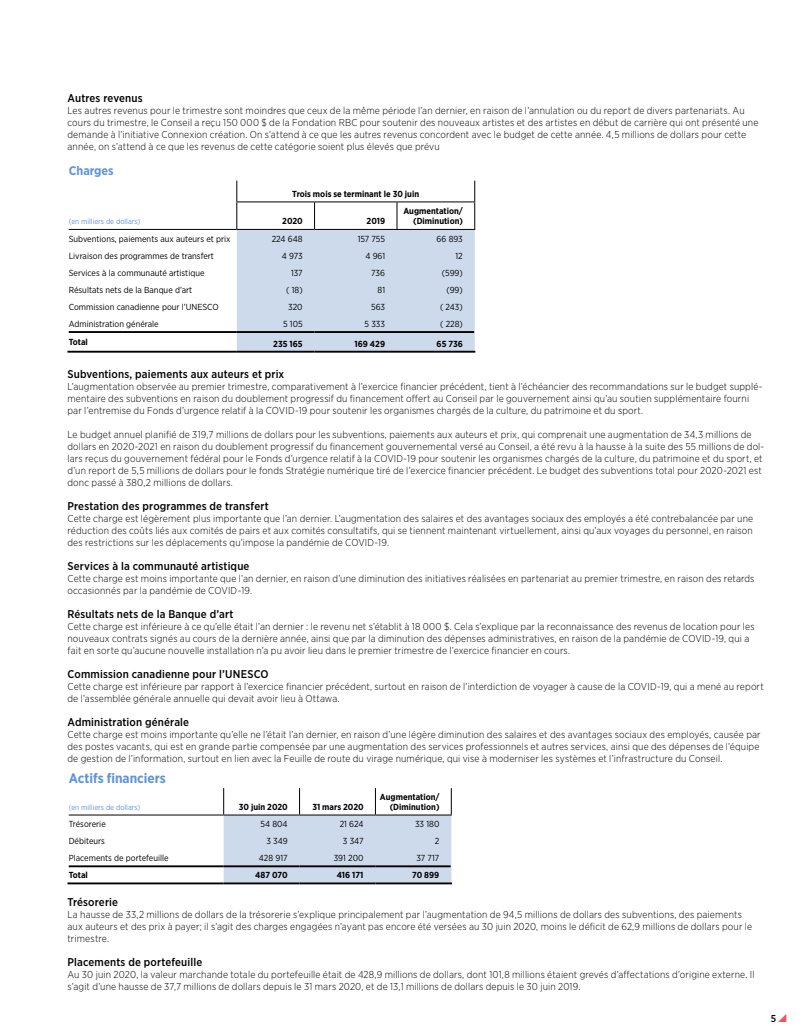
<style>
.page{position:relative;width:810px;height:1035px;background:#fff}
.page>*{position:absolute;margin:0;border:0;box-sizing:border-box;transform-origin:0 0}
.t1{font:700 13.75px "Gotham Narrow";color:#6094d8}
.t2{font:700 12.5px "Gotham Narrow";color:#6094d8}
.t3{font:500 11.25px "Gotham Narrow";letter-spacing:.015em;color:#000}
.t4{font:300 10px/12px "Gotham Narrow";letter-spacing:.015em;color:#000}
.t5{font:500 10px "Gotham Narrow";color:#000}
.t6{font:8.75px "Gotham Narrow";color:#000}
.t7{font:700 8.75px/10.5px "Gotham Narrow";color:#000;text-align:right}
.t8{font:7.5px "Gotham Narrow";color:#6094d8}
</style>
<div class="page">
<svg style="left:236px;top:181px;width:239px;height:170px"></svg>
<hr style="left:69px;top:229px;width:168px;height:1px;background:#000">
<hr style="left:237px;top:229px;width:78px;height:1px;background:#000">
<hr style="left:315px;top:229px;width:82px;height:1px;background:#000">
<hr style="left:397px;top:229px;width:78px;height:1px;background:#000">
<hr style="left:69px;top:331px;width:168px;height:2px;background:#000">
<hr style="left:237px;top:331px;width:78px;height:2px;background:#000">
<hr style="left:315px;top:331px;width:82px;height:2px;background:#000">
<hr style="left:397px;top:331px;width:77px;height:2px;background:#000">
<hr style="left:68px;top:351px;width:169px;height:2px;background:#000">
<hr style="left:237px;top:351px;width:78px;height:2px;background:#000">
<hr style="left:315px;top:351px;width:82px;height:2px;background:#000">
<hr style="left:397px;top:351px;width:78px;height:2px;background:#000">
<svg style="left:223px;top:788px;width:229px;height:94px"></svg>
<hr style="left:69px;top:815px;width:155px;height:1px;background:#000">
<hr style="left:224px;top:815px;width:76px;height:1px;background:#000">
<hr style="left:300px;top:815px;width:75px;height:1px;background:#000">
<hr style="left:375px;top:815px;width:77px;height:1px;background:#000">
<hr style="left:69px;top:865px;width:155px;height:2px;background:#000">
<hr style="left:224px;top:865px;width:76px;height:2px;background:#000">
<hr style="left:300px;top:865px;width:75px;height:2px;background:#000">
<hr style="left:375px;top:865px;width:76px;height:2px;background:#000">
<hr style="left:68px;top:882px;width:156px;height:2px;background:#000">
<hr style="left:224px;top:882px;width:76px;height:2px;background:#000">
<hr style="left:300px;top:882px;width:75px;height:2px;background:#000">
<hr style="left:375px;top:882px;width:77px;height:2px;background:#000">
<p class="t3" style="left:68px;top:91px;width:77px">Autres revenus</p>
<p class="t4" style="left:68px;top:104px;width:692px">Les autres revenus pour le trimestre sont moindres que ceux de la même période l’an dernier, en raison de l’annulation ou du report de divers partenariats. Au cours du trimestre, le Conseil a reçu 150 000 $ de la Fondation RBC pour soutenir des nouveaux artistes et des artistes en début de carrière qui ont présenté une demande à l’initiative Connexion création. On s’attend à ce que les autres revenus concordent avec le budget de cette année. 4,5 millions de dollars pour cette année, on s’attend à ce que les revenus de cette catégorie soient plus élevés que prévu</p>
<p class="t2" style="left:69px;top:162px;width:46px">Charges</p>
<p class="t7" style="left:292px;top:189px;width:128px">Trois mois se terminant le 30 juin</p>
<p class="t8" style="left:69px;top:217px;width:73px">(en milliers de dollars)</p>
<p class="t7" style="left:282px;top:216px;width:22px">2020</p>
<p class="t7" style="left:367px;top:216px;width:20px">2019</p>
<p class="t7" style="left:403px;top:206px;width:61px">Augmentation/ (Diminution)</p>
<p class="t6" style="left:69px;top:233px;width:163px">Subventions, paiements aux auteurs et prix</p>
<p class="t6" style="left:272px;top:233px;width:32px">224 648</p>
<p class="t6" style="left:358px;top:233px;width:29px">157 755</p>
<p class="t6" style="left:437px;top:233px;width:28px">66 893</p>
<p class="t6" style="left:69px;top:250px;width:147px">Livraison des programmes de transfert</p>
<p class="t6" style="left:282px;top:250px;width:22px">4 973</p>
<p class="t6" style="left:365px;top:250px;width:21px">4 961</p>
<p class="t6" style="left:456px;top:250px;width:9px">12</p>
<p class="t6" style="left:69px;top:267px;width:137px">Services à la communauté artistique</p>
<p class="t6" style="left:291px;top:267px;width:13px">137</p>
<p class="t6" style="left:371px;top:267px;width:15px">736</p>
<p class="t6" style="left:442px;top:267px;width:23px">(599)</p>
<p class="t6" style="left:69px;top:284px;width:125px">Résultats nets de la Banque d’art</p>
<p class="t6" style="left:286px;top:284px;width:18px">( 18)</p>
<p class="t6" style="left:378px;top:284px;width:9px">81</p>
<p class="t6" style="left:446px;top:284px;width:18px">(99)</p>
<p class="t6" style="left:69px;top:301px;width:152px">Commission canadienne pour l’UNESCO</p>
<p class="t6" style="left:288px;top:301px;width:16px">320</p>
<p class="t6" style="left:371px;top:301px;width:16px">563</p>
<p class="t6" style="left:440px;top:301px;width:24px">( 243)</p>
<p class="t6" style="left:69px;top:319px;width:92px">Administration générale</p>
<p class="t6" style="left:283px;top:319px;width:21px">5 105</p>
<p class="t6" style="left:365px;top:319px;width:22px">5 333</p>
<p class="t6" style="left:440px;top:319px;width:24px">( 228)</p>
<p class="t7" style="left:69px;top:337px;width:21px">Total</p>
<p class="t7" style="left:273px;top:338px;width:31px">235 165</p>
<p class="t7" style="left:355px;top:338px;width:32px">169 429</p>
<p class="t7" style="left:437px;top:338px;width:28px">65 736</p>
<p class="t3" style="left:68px;top:367px;width:218px">Subventions, paiements aux auteurs et prix</p>
<p class="t4" style="left:68px;top:380px;width:696px">L’augmentation observée au premier trimestre, comparativement à l’exercice financier précédent, tient à l’échéancier des recommandations sur le budget supplé&shy;mentaire des subventions en raison du doublement progressif du financement offert au Conseil par le gouvernement ainsi qu’au soutien supplémentaire fourni par l’entremise du Fonds d’urgence relatif à la COVID-19 pour soutenir les organismes chargés de la culture, du patrimoine et du sport.</p>
<p class="t4" style="left:68px;top:428px;width:698px">Le budget annuel planifié de 319,7 millions de dollars pour les subventions, paiements aux auteurs et prix, qui comprenait une augmentation de 34,3 millions de dollars en 2020-2021 en raison du doublement progressif du financement gouvernemental versé au Conseil, a été revu à la hausse à la suite des 55 millions de dol&shy;lars reçus du gouvernement fédéral pour le Fonds d’urgence relatif à la COVID-19 pour soutenir les organismes chargés de la culture, du patrimoine et du sport, et d’un report de 5,5 millions de dollars pour le fonds Stratégie numérique tiré de l’exercice financier précédent. Le budget des subventions total pour 2020-2021 est donc passé à 380,2 millions de dollars.</p>
<p class="t3" style="left:68px;top:499px;width:203px">Prestation des programmes de transfert</p>
<p class="t4" style="left:68px;top:512px;width:687px;text-align:justify">Cette charge est légèrement plus importante que l’an dernier. L’augmentation des salaires et des avantages sociaux des employés a été contrebalancée par une réduction des coûts liés aux comités de pairs et aux comités consultatifs, qui se tiennent maintenant virtuellement, ainsi qu’aux voyages du personnel, en raison des restrictions sur les déplacements qu’impose la pandémie de COVID-19.</p>
<p class="t3" style="left:68px;top:559px;width:184px">Services à la communauté artistique</p>
<p class="t4" style="left:68px;top:572px;width:689px">Cette charge est moins importante que l’an dernier, en raison d’une diminution des initiatives réalisées en partenariat au premier trimestre, en raison des retards occasionnés par la pandémie de COVID-19.</p>
<p class="t3" style="left:68px;top:607px;width:167px">Résultats nets de la Banque d’art</p>
<p class="t4" style="left:67px;top:620px;width:689px">Cette charge est inférieure à ce qu’elle était l’an dernier : le revenu net s’établit à 18 000 $. Cela s’explique par la reconnaissance des revenus de location pour les nouveaux contrats signés au cours de la dernière année, ainsi que par la diminution des dépenses administratives, en raison de la pandémie de COVID-19, qui a fait en sorte qu’aucune nouvelle installation n’a pu avoir lieu dans le premier trimestre de l’exercice financier en cours.</p>
<p class="t3" style="left:68px;top:667px;width:203px">Commission canadienne pour l’UNESCO</p>
<p class="t4" style="left:68px;top:680px;width:698px">Cette charge est inférieure par rapport à l’exercice financier précédent, surtout en raison de l’interdiction de voyager à cause de la COVID-19, qui a mené au report de l’assemblée générale annuelle qui devait avoir lieu à Ottawa.</p>
<p class="t3" style="left:68px;top:715px;width:123px">Administration générale</p>
<p class="t4" style="left:68px;top:728px;width:695px">Cette charge est moins importante qu’elle ne l’était l’an dernier, en raison d’une légère diminution des salaires et des avantages sociaux des employés, causée par des postes vacants, qui est en grande partie compensée par une augmentation des services professionnels et autres services, ainsi que des dépenses de l’équipe de gestion de l’information, surtout en lien avec la Feuille de route du virage numérique, qui vise à moderniser les systèmes et l’infrastructure du Conseil.</p>
<h1 class="t1" style="left:69px;top:769px;width:99px">Actifs financiers</h1>
<p class="t8" style="left:69px;top:803px;width:73px">(en milliers de dollars)</p>
<p class="t7" style="left:239px;top:802px;width:51px">30 juin 2020</p>
<p class="t7" style="left:312px;top:802px;width:53px">31 mars 2020</p>
<p class="t7" style="left:380px;top:791px;width:61px">Augmentation/ (Diminution)</p>
<p class="t6" style="left:69px;top:819px;width:39px">Trésorerie</p>
<p class="t6" style="left:261px;top:819px;width:29px">54 804</p>
<p class="t6" style="left:340px;top:819px;width:25px">21 624</p>
<p class="t6" style="left:415px;top:819px;width:26px">33 180</p>
<p class="t6" style="left:69px;top:836px;width:38px">Débiteurs</p>
<p class="t6" style="left:266px;top:836px;width:23px">3 349</p>
<p class="t6" style="left:343px;top:836px;width:22px">3 347</p>
<p class="t6" style="left:435px;top:836px;width:6px">2</p>
<p class="t6" style="left:69px;top:853px;width:102px">Placements de portefeuille</p>
<p class="t6" style="left:259px;top:853px;width:30px">428 917</p>
<p class="t6" style="left:334px;top:853px;width:31px">391 200</p>
<p class="t6" style="left:416px;top:853px;width:24px">37 717</p>
<p class="t7" style="left:69px;top:870px;width:21px">Total</p>
<p class="t7" style="left:255px;top:870px;width:34px">487 070</p>
<p class="t7" style="left:337px;top:870px;width:28px">416 171</p>
<p class="t7" style="left:412px;top:870px;width:29px">70 899</p>
<p class="t3" style="left:68px;top:895px;width:52px">Trésorerie</p>
<p class="t4" style="left:68px;top:908px;width:686px">La hausse de 33,2 millions de dollars de la trésorerie s’explique principalement par l’augmentation de 94,5 millions de dollars des subventions, des paiements aux auteurs et des prix à payer; il s’agit des charges engagées n’ayant pas encore été versées au 30 juin 2020, moins le déficit de 62,9 millions de dollars pour le trimestre.</p>
<p class="t3" style="left:68px;top:955px;width:136px">Placements de portefeuille</p>
<p class="t4" style="left:68px;top:968px;width:689px">Au 30 juin 2020, la valeur marchande totale du portefeuille était de 428,9 millions de dollars, dont 101,8 millions étaient grevés d’affectations d’origine externe. Il s’agit d’une hausse de 37,7 millions de dollars depuis le 31 mars 2020, et de 13,1 millions de dollars depuis le 30 juin 2019.</p>
<p class="t5" style="left:771px;top:1012px;width:7px">5</p>
</div>
